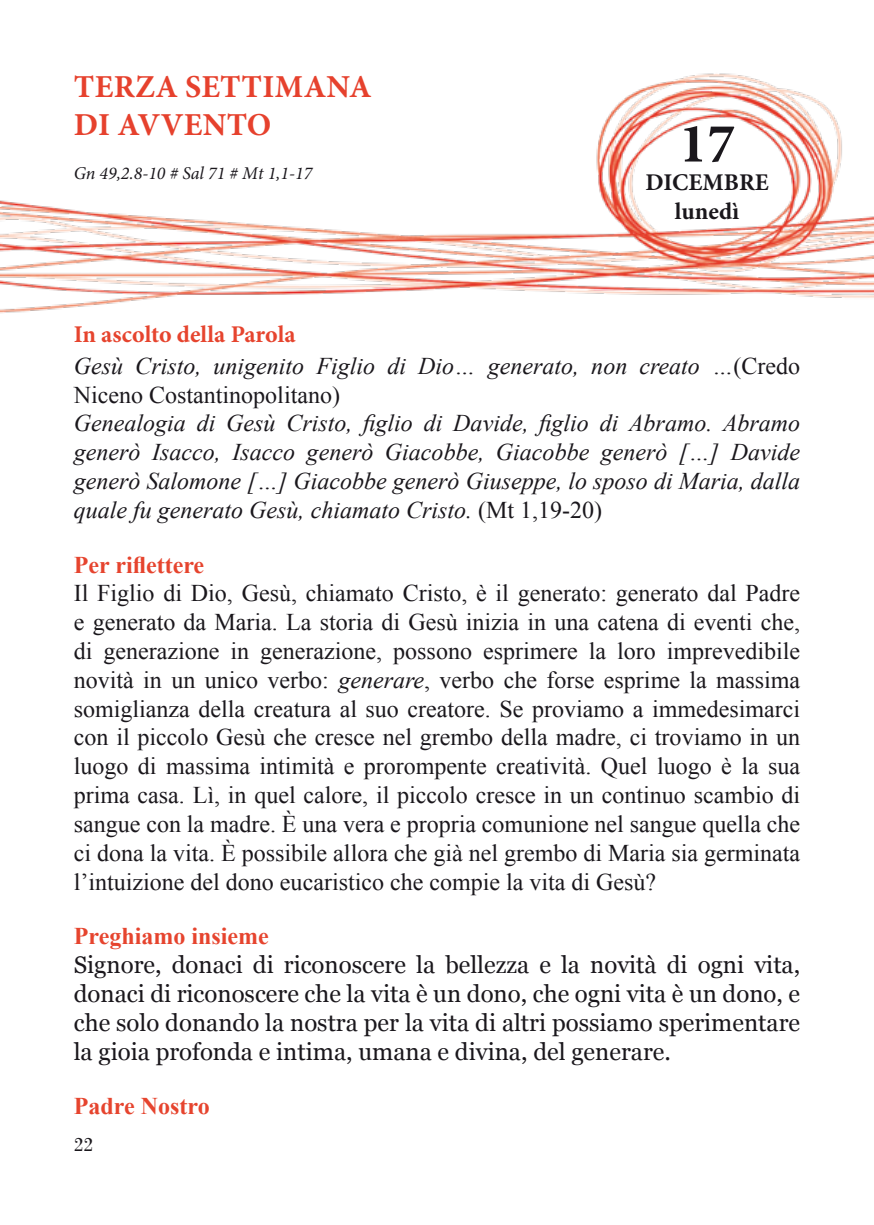
<style>
.page{position:relative;width:874px;height:1225px;background:#fff}
.page>*{position:absolute;margin:0;border:0;box-sizing:border-box;transform-origin:0 0}
.t1{font:700 56px "Minion Pro";color:#1a171c}
.t2{font:700 32px/38.4px "Minion Pro";letter-spacing:.01em;color:#e6412d}
.t3{font:24px/28.8px "Times New Roman";color:#1a171c;text-align:justify}
.t4{font:italic 24px/28.8px "Times New Roman";color:#1a171c}
.t5{font:24px/28.8px "Georgia";color:#1a171c;text-align:justify}
.t6{font:700 24px "Times New Roman";color:#e6442e}
.t7{font:700 24px "Minion Pro";letter-spacing:-.005em;color:#e6442e}
.t8{font:700 24px/28.8px "Minion Pro";color:#1a171c;text-align:center}
.t9{font:20px "Bodoni";color:#1a171c}
.t10{font:italic 18px "Minion Pro";color:#1a171c}
.s1{font-style:normal}
.s2{font-style:italic}
</style>
<div class="page">
<img style="left:0;top:73px;width:873px;height:241px">
<h2 class="t2" style="left:74px;top:67px;width:299px">TERZA SETTIMANA<br>DI AVVENTO</h2>
<p class="t10" style="left:74px;top:161px;width:240px">Gn 49,2.8-10 # Sal 71 # Mt 1,1-17</p>
<h1 class="t1" style="left:678px;top:104px;width:57px">17</h1>
<p class="t8" style="left:645px;top:168px;width:125px">DICEMBRE lunedì</p>
<p class="t7" style="left:74px;top:317px;width:223px">In ascolto della Parola</p>
<p class="t4" style="left:74px;top:351px;width:727px">Gesù Cristo, unigenito Figlio di Dio… generato, non creato …<span class="s1">(Credo<br>Niceno Costantinopolitano)</span></p>
<p class="t4" style="left:74px;top:408px;width:727px;text-align:justify">Genealogia di Gesù Cristo, figlio di Davide, figlio di Abramo. Abramo generò Isacco, Isacco generò Giacobbe, Giacobbe generò […] Davide generò Salomone […] Giacobbe generò Giuseppe, lo sposo di Maria, dalla quale fu generato Gesù, chiamato Cristo. <span class="s1">(Mt 1,19-20)</span></p>
<p class="t6" style="left:74px;top:548px;width:132px">Per riflettere</p>
<p class="t3" style="left:74px;top:578px;width:727px">Il Figlio di Dio, Gesù, chiamato Cristo, è il generato: generato dal Padre e generato da Maria. La storia di Gesù inizia in una catena di eventi che, di generazione in generazione, possono esprimere la loro imprevedibile novità in un unico verbo: <span class="s2">generare</span>, verbo che forse esprime la massima somiglianza della creatura al suo creatore. Se proviamo a immedesimarci con il piccolo Gesù che cresce nel grembo della madre, ci troviamo in un luogo di massima intimità e prorompente creatività. Quel luogo è la sua prima casa. Lì, in quel calore, il piccolo cresce in un continuo scambio di sangue con la madre. È una vera e propria comunione nel sangue quella che ci dona la vita. È possibile allora che già nel grembo di Maria sia germinata l’intuizione del dono eucaristico che compie la vita di Gesù?</p>
<p class="t6" style="left:74px;top:919px;width:196px">Preghiamo insieme</p>
<p class="t5" style="left:74px;top:951px;width:727px">Signore, donaci di riconoscere la bellezza e la novità di ogni vita, donaci di riconoscere che la vita è un dono, che ogni vita è un dono, e che solo donando la nostra per la vita di altri possiamo sperimentare la gioia profonda e intima, umana e divina, del generare.</p>
<p class="t6" style="left:74px;top:1089px;width:137px">Padre Nostro</p>
<p class="t9" style="left:74px;top:1132px;width:21px">22</p>
</div>
